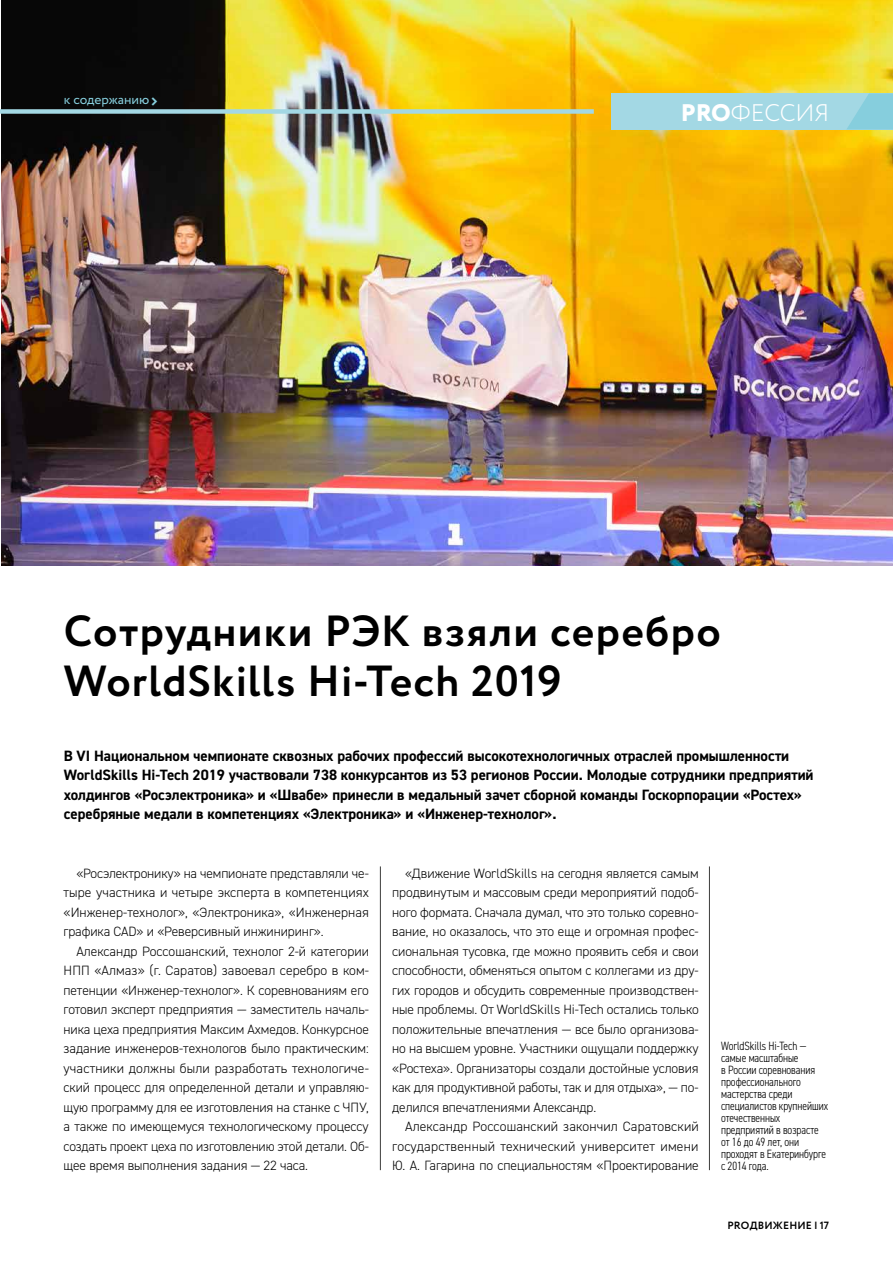
<style>
.page{position:relative;width:893px;height:1263px;background:#fff}
.page>*{position:absolute;margin:0;border:0;box-sizing:border-box;transform-origin:0 0}
.t1{font:700 43.5px/49.5px "Circe";letter-spacing:.02em;color:#000}
.t2{font:300 24px "Circe";color:#fff}
.t3{font:700 15px/19.5px "DIN2014";color:#000}
.t4{font:300 13.5px/19.5px "DIN2014";letter-spacing:-.005em;color:#000;text-align:justify}
.t5{font:13.5px "Circe";color:#86cedd}
.t6{font:300 condensed 12px/12px "DIN2014";letter-spacing:-.005em;color:#000}
.t7{font:700 10.5px "Circe";letter-spacing:.01em;color:#000}
.s1{font-weight:800}
</style>
<div class="page">
<hr style="left:380px;top:866px;width:1px;height:304px;background:#3c3c3b">
<hr style="left:709px;top:866px;width:1px;height:304px;background:#3c3c3b">
<img style="left:1px;top:0;width:892px;height:566px">
<div style="left:0;top:109px;width:594px;height:5px;background:#a3d8e4"></div>
<div style="left:611px;top:93px;width:282px;height:37px;background:#a3d8e4"></div>
<svg style="left:847px;top:93px;width:46px;height:37px"></svg>
<svg style="left:152px;top:97px;width:5px;height:8px"></svg>
<p class="t5" style="left:64px;top:90px;width:87px">к содержанию</p>
<h2 class="t2" style="left:681px;top:97px;width:150px"><span class="s1">PRO</span>ФЕССИЯ</h2>
<h1 class="t1" style="left:64px;top:609px;width:658px">Сотрудники РЭК взяли серебро<br>WorldSkills Hi-Tech 2019</h1>
<p class="t3" style="left:64px;top:745px;width:751px">В VI Национальном чемпионате сквозных рабочих профессий высокотехнологичных отраслей промышленности WorldSkills Hi-Tech 2019 участвовали 738 конкурсантов из 53 регионов России. Молодые сотрудники предприятий холдингов «Росэлектроника» и «Швабе» принесли в медальный зачет сборной команды Госкорпорации «Ростех» серебряные медали в компетенциях «Электроника» и «Инженер-технолог».</p>
<p class="t4" style="left:64px;top:863px;width:307px;text-indent:13px">«Росэлектронику» на чемпионате представляли че‑ тыре участника и четыре эксперта в компетенциях «Инженер-технолог», «Электроника», «Инженерная графика CAD» и «Реверсивный инжиниринг».</p>
<p class="t4" style="left:64px;top:941px;width:307px;text-indent:13px">Александр Россошанский, технолог 2-й категории НПП «Алмаз» (г. Саратов) завоевал серебро в ком‑ петенции «Инженер-технолог». К соревнованиям его готовил эксперт предприятия — заместитель началь‑ ника цеха предприятия Максим Ахмедов. Конкурсное задание инженеров-технологов было практическим: участники должны были разработать технологиче‑ ский процесс для определенной детали и управляю‑ щую программу для ее изготовления на станке с ЧПУ, а также по имеющемуся технологическому процессу создать проект цеха по изготовлению этой детали. Об‑ щее время выполнения задания — 22 часа.</p>
<p class="t4" style="left:392px;top:863px;width:308px;text-indent:13px">«Движение WorldSkills на сегодня является самым продвинутым и массовым среди мероприятий подоб‑ ного формата. Сначала думал, что это только соревно‑ вание, но оказалось, что это еще и огромная профес‑ сиональная тусовка, где можно проявить себя и свои способности, обменяться опытом с коллегами из дру‑ гих городов и обсудить современные производствен‑ ные проблемы. От WorldSkills Hi-Tech остались только положительные впечатления — все было организова‑ но на высшем уровне. Участники ощущали поддержку «Ростеха». Организаторы создали достойные условия как для продуктивной работы, так и для отдыха», — по‑ делился впечатлениями Александр.</p>
<p class="t4" style="left:392px;top:1117px;width:308px;text-indent:13px">Александр Россошанский закончил Саратовский государственный технический университет имени Ю. А. Гагарина по специальностям «Проектирование</p>
<p class="t6" style="left:721px;top:1040px;width:108px">WorldSkills Hi-Tech — самые масштабные<br>в России соревнования профессионального мастерства среди специалистов крупнейших отечественных предприятий в возрасте от 16 до 49 лет, они проходят в Екатеринбурге с 2014 года.</p>
<p class="t7" style="left:727px;top:1218px;width:103px">PROДВИЖЕНИЕ | 17</p>
</div>
